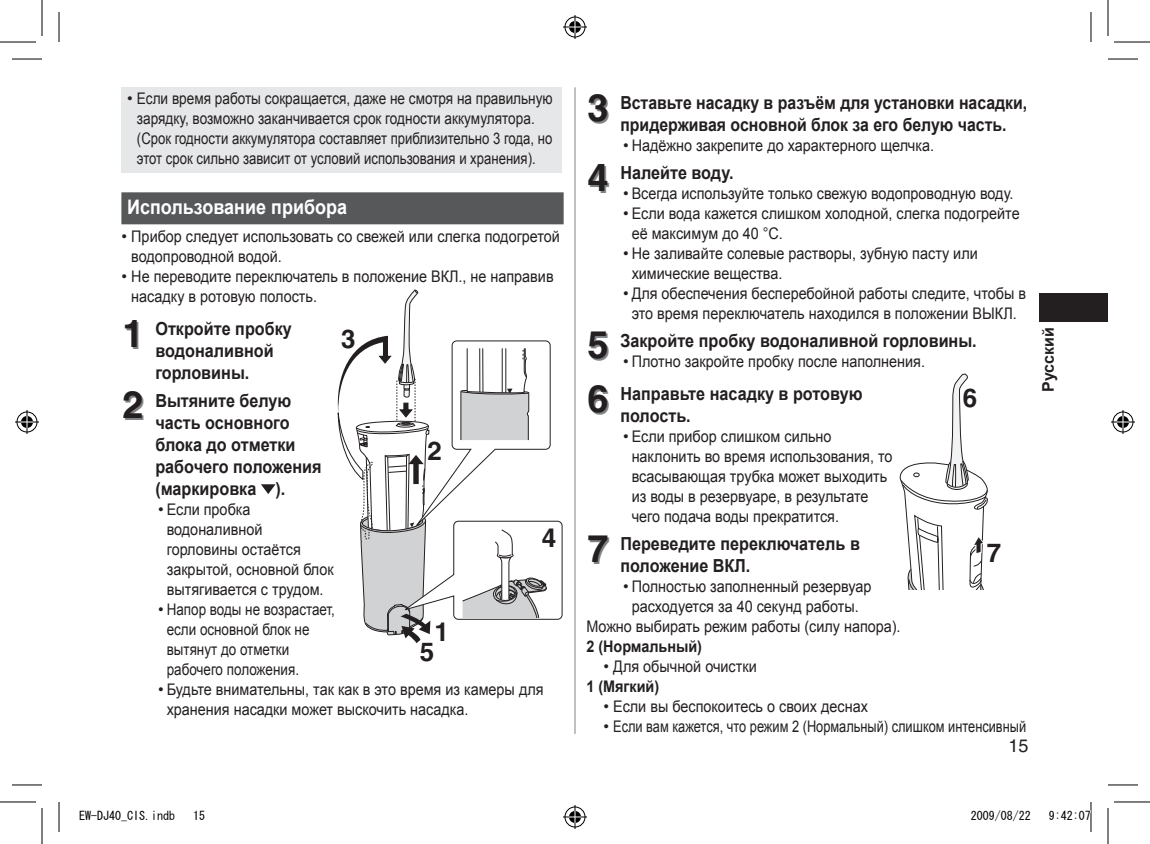
<style>
.page{position:relative;width:1150px;height:844px;background:#fff}
.page>*{position:absolute;margin:0;border:0;box-sizing:border-box;transform-origin:0 0}
.t1{font:700 26px "Helvetica";color:#231f20}
.t2{font:700 20px "Arial";color:#fff;scale:.9 1}
.t3{font:700 18px/22px "Arial";color:#231f20;scale:.9 1}
.t4{font:700 18px/22px "Arial";color:#231f20;scale:.88 1}
.t5{font:18px "Helvetica";color:#231f20}
.t6{font:16px/20px "Arial";color:#231f20}
.t7{font:700 16px "Arial";color:#231f20;scale:.9 1}
.t8{font:700 16px "Arial";color:#231f20}
.t9{font:12px "MS Gothic";color:#000}
.s1{font-family:"Helvetica";font-size:38px}
</style>
<div class="page">
<div style="left:1040px;top:293px;width:68px;height:28px;background:#231f20"></div>
<hr style="left:574px;top:87px;width:1px;height:647px;background:#808285">
<div style="left:121px;top:192px;width:443px;height:32px;background:#57585a"></div>
<div style="left:121px;top:87px;width:441px;height:85px;background:#e6e7e9"></div>
<svg style="left:337px;top:290px;width:226px;height:353px"></svg>
<svg style="left:261px;top:484px;width:15px;height:10px"></svg>
<svg style="left:899px;top:374px;width:89px;height:215px"></svg>
<hr style="left:12px;top:59px;width:30px;height:1px;background:#000">
<hr style="left:1108px;top:59px;width:30px;height:1px;background:#000">
<hr style="left:12px;top:784px;width:30px;height:1px;background:#000">
<hr style="left:1108px;top:784px;width:30px;height:1px;background:#000">
<hr style="left:59px;top:12px;width:1px;height:30px;background:#000">
<hr style="left:59px;top:802px;width:1px;height:30px;background:#000">
<hr style="left:1090px;top:12px;width:1px;height:30px;background:#000">
<hr style="left:1090px;top:802px;width:1px;height:30px;background:#000">
<hr style="left:0;top:42px;width:36px;height:1px;background:#000">
<hr style="left:1114px;top:42px;width:36px;height:1px;background:#000">
<hr style="left:0;top:801px;width:36px;height:1px;background:#000">
<hr style="left:1114px;top:801px;width:36px;height:1px;background:#000">
<hr style="left:42px;top:0;width:1px;height:36px;background:#000">
<hr style="left:42px;top:808px;width:1px;height:36px;background:#000">
<hr style="left:1107px;top:0;width:1px;height:36px;background:#000">
<hr style="left:1107px;top:808px;width:1px;height:36px;background:#000">
<svg style="left:563px;top:15px;width:24px;height:24px"></svg>
<svg style="left:563px;top:805px;width:24px;height:24px"></svg>
<svg style="left:15px;top:410px;width:24px;height:24px"></svg>
<svg style="left:1111px;top:410px;width:24px;height:24px"></svg>
<svg style="left:1090px;top:809px;width:1px;height:12px"></svg>
<p class="t6" style="left:127px;top:88px;width:427px;text-align:center">• Если время работы сокращается, даже не смотря на правильную зарядку, возможно заканчивается срок годности аккумулятора. (Срок годности аккумулятора составляет приблизительно 3 года, но этот срок сильно зависит от условий использования и хранения).</p>
<p class="t2" style="left:127px;top:194px;width:246px">Использование прибора</p>
<p class="t6" style="left:131px;top:226px;width:430px;text-indent:-10px">• Прибор следует использовать со свежей или слегка подогретой водопроводной водой.</p>
<p class="t6" style="left:131px;top:266px;width:424px;text-indent:-10px">• Не переводите переключатель в положение ВКЛ., не направив насадку в ротовую полость.</p>
<p class="t3" style="left:155px;top:318px;width:153px;text-indent:-33px"><span class="s1">1</span> Откройте пробку водоналивной горловины.</p>
<p class="t3" style="left:155px;top:390px;width:186px;text-indent:-33px"><span class="s1">2</span> Вытяните белую часть основного блока до отметки рабочего положения (маркировка ).</p>
<p class="t6" style="left:167px;top:499px;width:169px;text-indent:-9px">• Если пробка водоналивной горловины остаётся закрытой, основной блок вытягивается с трудом.</p>
<p class="t6" style="left:167px;top:599px;width:170px;text-indent:-9px">• Напор воды не возрастает, если основной блок не вытянут до отметки рабочего положения.</p>
<p class="t6" style="left:167px;top:679px;width:378px;text-indent:-9px">• Будьте внимательны, так как в это время из камеры для хранения насадки может выскочить насадка.</p>
<h1 class="t1" style="left:341px;top:323px;width:16px">3</h1>
<h1 class="t1" style="left:427px;top:434px;width:16px">2</h1>
<h1 class="t1" style="left:542px;top:522px;width:16px">4</h1>
<h1 class="t1" style="left:434px;top:616px;width:16px">1</h1>
<h1 class="t1" style="left:420px;top:636px;width:16px">5</h1>
<p class="t4" style="left:620px;top:93px;width:464px;text-indent:-33px"><span class="s1">3</span> Вставьте насадку в разъём для установки насадки, придерживая основной блок за его белую часть.</p>
<p class="t6" style="left:623px;top:136px;width:312px">• Надёжно закрепите до характерного щелчка.</p>
<p class="t3" style="left:587px;top:162px;width:164px"><span class="s1">4</span> Налейте воду.</p>
<p class="t6" style="left:623px;top:184px;width:392px">• Всегда используйте только свежую водопроводную воду.</p>
<p class="t6" style="left:632px;top:204px;width:390px;text-indent:-9px">• Если вода кажется слишком холодной, слегка подогрейте её максимум до 40 °C.</p>
<p class="t6" style="left:632px;top:244px;width:348px;text-indent:-9px">• Не заливайте солевые растворы, зубную пасту или химические вещества.</p>
<p class="t6" style="left:623px;top:284px;width:404px;text-align:center">• Для обеспечения бесперебойной работы следите, чтобы в это время переключатель находился в положении ВЫКЛ.</p>
<p class="t3" style="left:587px;top:330px;width:434px"><span class="s1">5</span> Закройте пробку водоналивной горловины.</p>
<p class="t6" style="left:623px;top:351px;width:303px">• Плотно закройте пробку после наполнения.</p>
<p class="t3" style="left:620px;top:383px;width:271px;text-indent:-33px"><span class="s1">6</span> Направьте насадку в ротовую полость.</p>
<p class="t6" style="left:632px;top:427px;width:262px;text-indent:-9px">• Если прибор слишком сильно наклонить во время использования, то всасывающая трубка может выходить из воды в резервуаре, в результате чего подача воды прекратится.</p>
<p class="t3" style="left:620px;top:533px;width:268px;text-indent:-33px"><span class="s1">7</span> Переведите переключатель в положение ВКЛ.</p>
<p class="t6" style="left:586px;top:576px;width:316px;text-align:center">• Полностью заполненный резервуар расходуется за 40 секунд работы.<br>Можно выбирать режим работы (силу напора).</p>
<p class="t7" style="left:586px;top:636px;width:130px">2 (Нормальный)</p>
<p class="t6" style="left:603px;top:656px;width:155px">• Для обычной очистки</p>
<p class="t7" style="left:586px;top:676px;width:83px">1 (Мягкий)</p>
<p class="t6" style="left:603px;top:696px;width:266px">• Если вы беспокоитесь о своих деснах</p>
<p class="t6" style="left:603px;top:716px;width:424px">• Если вам кажется, что режим 2 (Нормальный) слишком интенсивный</p>
<h1 class="t1" style="left:963px;top:382px;width:16px">6</h1>
<h1 class="t1" style="left:987px;top:537px;width:16px">7</h1>
<p class="t5" style="left:1008px;top:735px;width:22px">15</p>
<p class="t8" style="left:1037px;top:392px;width:66px;rotate:-90deg">Русский</p>
<p class="t9" style="left:79px;top:809px;width:97px">EW-DJ40_CIS.indb</p>
<p class="t9" style="left:193px;top:809px;width:13px">15</p>
<p class="t9" style="left:971px;top:809px;width:61px">2009/08/22</p>
<p class="t9" style="left:1049px;top:809px;width:43px">9:42:07</p>
</div>
